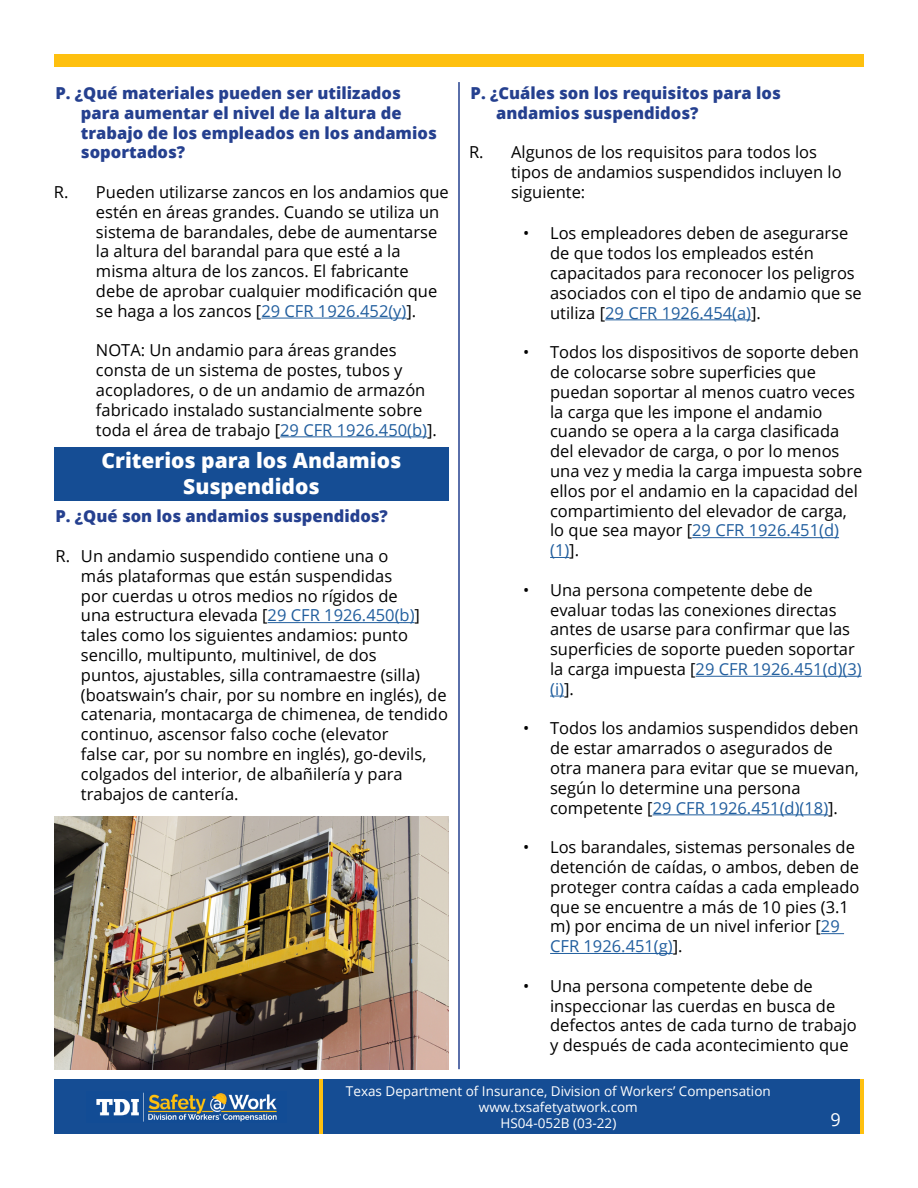
<style>
.page{position:relative;width:918px;height:1188px;background:#fff}
.page>*{position:absolute;margin:0;border:0;box-sizing:border-box;transform-origin:0 0}
.t1{font:800 21px/25.2px "Open Sans";color:#fff;text-align:center}
.t2{font:18px "Open Sans";color:#fff}
.t3{font:16.5px/19.8px "Open Sans";color:#000}
.t4{font:800 16.5px/19.8px "Open Sans";color:#25408f}
.t5{font:13.5px/16.2px "Open Sans";color:#fff;text-align:center}
.s1{color:#215e9e}
</style>
<div class="page">
<div style="left:54px;top:447px;width:395px;height:54px;background:#154d94"></div>
<img style="left:54px;top:816px;width:395px;height:253px">
<div style="left:54px;top:1080px;width:810px;height:54px;background:#154d94"></div>
<img style="left:96px;top:1092px;width:181px;height:30px">
<hr style="left:860px;top:1080px;width:4px;height:54px;background:#fec00f">
<hr style="left:319px;top:1080px;width:4px;height:54px;background:#fec00f">
<hr style="left:458px;top:82px;width:2px;height:987px;background:#25408f">
<div style="left:54px;top:54px;width:810px;height:13px;background:#fec00f"></div>
<hr style="left:261px;top:318px;width:145px;height:1px;background:#215e9e">
<hr style="left:280px;top:436px;width:147px;height:1px;background:#215e9e">
<hr style="left:268px;top:622px;width:147px;height:1px;background:#215e9e">
<hr style="left:605px;top:319px;width:146px;height:1px;background:#215e9e">
<hr style="left:692px;top:537px;width:147px;height:1px;background:#215e9e">
<svg style="left:550px;top:557px;width:19px;height:1px"></svg>
<hr style="left:696px;top:676px;width:166px;height:1px;background:#215e9e">
<svg style="left:550px;top:696px;width:14px;height:1px"></svg>
<hr style="left:653px;top:814px;width:175px;height:1px;background:#215e9e">
<svg style="left:821px;top:933px;width:23px;height:1px"></svg>
<hr style="left:550px;top:953px;width:123px;height:1px;background:#215e9e">
<p class="t4" style="left:81px;top:82px;width:357px;text-indent:-25px">P. ¿Qué materiales pueden ser utilizados para aumentar el nivel de la altura de trabajo de los empleados en los andamios soportados?</p>
<p class="t3" style="left:96px;top:182px;width:354px;text-indent:-42px">R. Pueden utilizarse zancos en los andamios que estén en áreas grandes. Cuando se utiliza un sistema de barandales, debe de aumentarse la altura del barandal para que esté a la misma altura de los zancos. El fabricante debe de aprobar cualquier modificación que se haga a los zancos [<span class="s1">29 CFR 1926.452(y)</span>].</p>
<p class="t3" style="left:96px;top:340px;width:342px">NOTA: Un andamio para áreas grandes consta de un sistema de postes, tubos y acopladores, o de un andamio de armazón fabricado instalado sustancialmente sobre toda el área de trabajo [<span class="s1">29 CFR 1926.450(b)</span>].</p>
<p class="t1" style="left:102px;top:447px;width:301px">Criterios para los Andamios<br>Suspendidos</p>
<p class="t4" style="left:56px;top:506px;width:334px">P. ¿Qué son los andamios suspendidos?</p>
<p class="t3" style="left:81px;top:546px;width:369px;text-indent:-25px">R. Un andamio suspendido contiene una o<br>más plataformas que están suspendidas<br>por cuerdas u otros medios no rígidos de<br>una estructura elevada [<span class="s1">29 CFR 1926.450(b)</span>] tales como los siguientes andamios: punto sencillo, multipunto, multinivel, de dos<br>puntos, ajustables, silla contramaestre (silla) (boatswain’s chair, por su nombre en inglés), de catenaria, montacarga de chimenea, de tendido continuo, ascensor falso coche (elevator<br>false car, por su nombre en inglés), go-devils, colgados del interior, de albañilería y para trabajos de cantería.</p>
<p class="t4" style="left:496px;top:82px;width:286px;text-indent:-25px">P. ¿Cuáles son los requisitos para los andamios suspendidos?</p>
<p class="t3" style="left:511px;top:142px;width:332px;text-indent:-42px">R. Algunos de los requisitos para todos los tipos de andamios suspendidos incluyen lo siguiente:</p>
<p class="t3" style="left:550px;top:223px;width:313px;text-indent:-27px">• Los empleadores deben de asegurarse de que todos los empleados estén capacitados para reconocer los peligros asociados con el tipo de andamio que se utiliza [<span class="s1">29 CFR 1926.454(a)</span>].</p>
<p class="t3" style="left:550px;top:342px;width:314px;text-indent:-27px">• Todos los dispositivos de soporte deben de colocarse sobre superficies que puedan soportar al menos cuatro veces la carga que les impone el andamio cuando se opera a la carga clasificada del elevador de carga, o por lo menos una vez y media la carga impuesta sobre ellos por el andamio en la capacidad del compartimiento del elevador de carga, lo que sea mayor [<span class="s1">29 CFR 1926.451(d) (1)</span>].</p>
<p class="t3" style="left:550px;top:580px;width:313px;text-indent:-27px">• Una persona competente debe de evaluar todas las conexiones directas antes de usarse para confirmar que las superficies de soporte pueden soportar la carga impuesta [<span class="s1">29 CFR 1926.451(d)(3) (i)</span>].</p>
<p class="t3" style="left:550px;top:718px;width:310px;text-indent:-27px">• Todos los andamios suspendidos deben de estar amarrados o asegurados de otra manera para evitar que se muevan, según lo determine una persona competente [<span class="s1">29 CFR 1926.451(d)(18)</span>].</p>
<p class="t3" style="left:550px;top:837px;width:311px;text-indent:-27px">• Los barandales, sistemas personales de detención de caídas, o ambos, deben de proteger contra caídas a cada empleado que se encuentre a más de 10 pies (3.1 m) por encima de un nivel inferior [<span class="s1">29<br>CFR 1926.451(g)</span>].</p>
<p class="t3" style="left:550px;top:976px;width:308px;text-indent:-27px">• Una persona competente debe de inspeccionar las cuerdas en busca de defectos antes de cada turno de trabajo y después de cada acontecimiento que</p>
<p class="t5" style="left:346px;top:1082px;width:426px">Texas Department of Insurance, Division of Workers’ Compensation www.txsafetyatwork.com<br>HS04-052B (03-22)</p>
<p class="t2" style="left:831px;top:1107px;width:12px">9</p>
</div>
